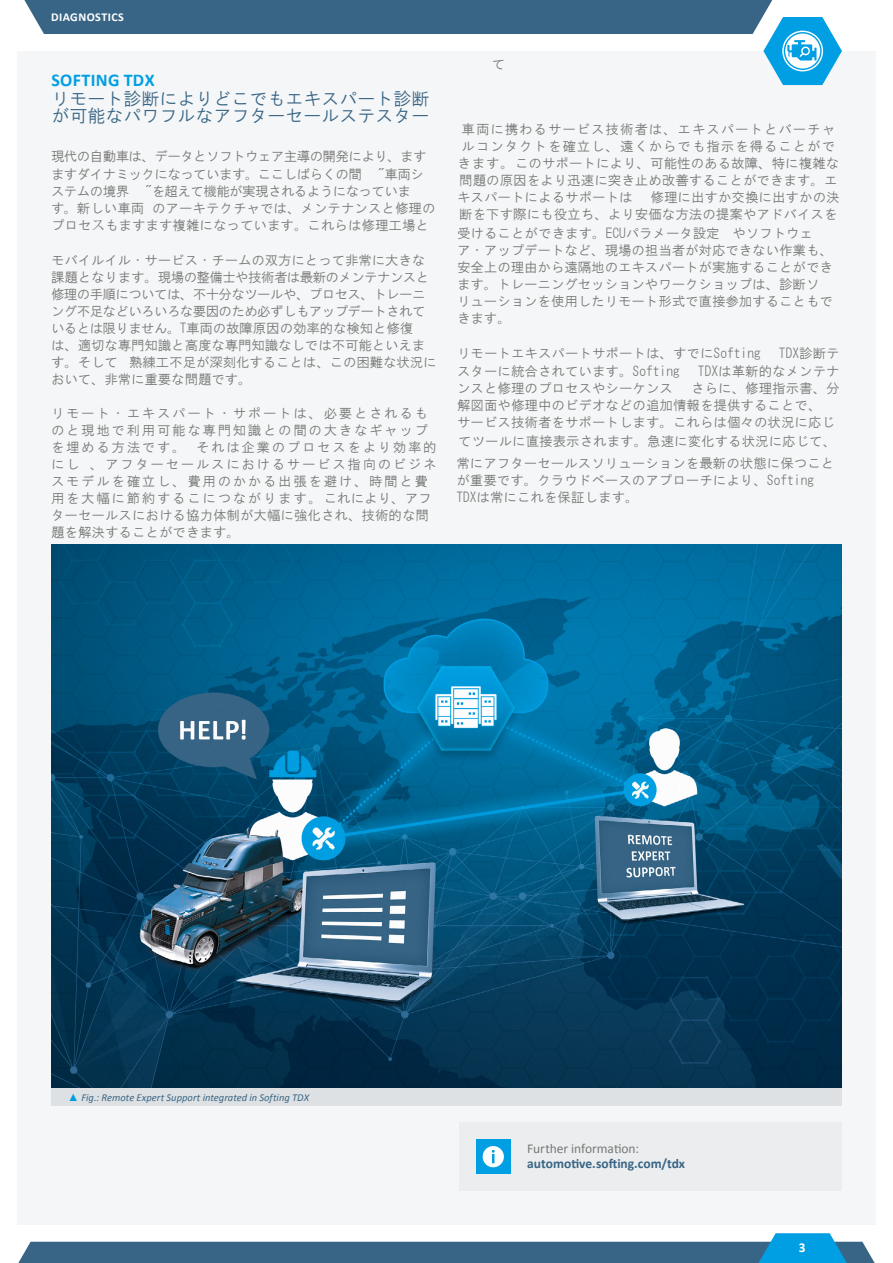
<style>
.page{position:relative;width:893px;height:1263px;background:#fff}
.page>*{position:absolute;margin:0;border:0;box-sizing:border-box;transform-origin:0 0}
.t1{font:18px/17px "HG Gothic M";color:#386585}
.t2{font:700 18px "Calibri";letter-spacing:.02em;color:#009fe3}
.t3{font:13.5px/17px "HG Gothic M";color:#777776}
.t4{font:13.5px/17px "HG Gothic M";letter-spacing:.12em;color:#777776}
.t5{font:13.5px/17.1px "HG Gothic M";letter-spacing:-.04em;color:#777776}
.t6{font:13.5px "HG Gothic M";letter-spacing:.065em;color:#777776}
.t7{font:700 13.5px "Calibri";color:#386585}
.t8{font:13.5px "Calibri";letter-spacing:-.005em;color:#777776}
.t9{font:700 13.5px "Calibri";color:#fff}
.t10{font:700 12px "Calibri";letter-spacing:.035em;color:#fff}
.t11{font:italic 10.5px "Calibri";letter-spacing:.005em;color:#386585}
.s1{font-family:"Koz Min Pr 6 N"}
.s2{font-family:"Arial";color:#009fe3}
</style>
<div class="page">
<div style="left:17px;top:51px;width:859px;height:1174px;background:#f5f6f7"></div>
<img style="left:51px;top:544px;width:791px;height:545px">
<div style="left:51px;top:1089px;width:791px;height:17px;background:#dee1e3"></div>
<svg style="left:18px;top:1233px;width:857px;height:30px"></svg>
<div style="left:459px;top:1123px;width:383px;height:68px;background:#ebedee"></div>
<div style="left:476px;top:1140px;width:34px;height:34px;background:#009fe3"></div>
<div style="left:483px;top:1146px;width:21px;height:21px;background:#fff;border-radius:50%"></div>
<svg style="left:492px;top:1150px;width:3px;height:13px"></svg>
<svg style="left:24px;top:0;width:818px;height:85px"></svg>
<p class="t10" style="left:51px;top:9px;width:74px">DIAGNOSTICS</p>
<h1 class="t2" style="left:51px;top:68px;width:105px">SOFTING TDX</h1>
<h1 class="t1" style="left:51px;top:90px;width:379px">リモート診断によりどこでもエキスパート診断が可能なパワフルなアフターセールステスター</h1>
<p class="t5" style="left:51px;top:148px;width:386px">現代の自動車は、データとソフトウェア主導の開発により、ますますダイナミックになっています。ここしばらくの間 "車両システムの境界 "を超えて機能が実現されるようになっていま<br>す。新しい車両 のアーキテクチャでは、メンテナンスと修理のプロセ<span class="s1">ス</span>もますます複雑になっています。これらは修理工場と</p>
<p class="t3" style="left:51px;top:251px;width:387px">モバイルイル・サービス・チームの双方にとって非常に大きな課題となります。現場の整備士や技術者は最新のメンテナンスと修理の手順については、不十分なツールや、プロセス、トレーニング不足などいろいろな要因のため必ずしもアップデートされているとは限りません。T車両の故障原因の効率的な検知と修復<br>は、適切な専門知識と高度な専門知識なしでは不可能といえます。そして 熟練工不足が深刻化することは、この困難な状況において、非常に重要な問題です。</p>
<p class="t4" style="left:51px;top:405px;width:387px">リモート・エキスパート・サポートは、必要とされるものと現地で利用可能な専門知識との間の大きなギャップを埋める方法です。 それは企業のプロセスをより効率的にし 、アフターセールスにおけるサービス指向のビジネスモデルを確立し、費用のかかる出張を避け、時間と費用を大幅に節約するこにつながります。これにより、アフターセールスにおける協力体制が大幅に強化され、技術的な問題を解決することができます。</p>
<p class="t3" style="left:492px;top:56px;width:15px">て</p>
<p class="t6" style="left:462px;top:123px;width:375px">車両に携わるサービス技術者は、エキスパートとバーチャ</p>
<p class="t6" style="left:462px;top:140px;width:375px">ルコンタクトを確立し、遠くからでも指示を得ることがで</p>
<p class="t3" style="left:457px;top:155px;width:383px">きます。このサポートにより、可能性のある故障、特に複雑な</p>
<p class="t3" style="left:459px;top:172px;width:380px">問題の原因をより迅速に突き止め改善することができます。エ</p>
<p class="t3" style="left:457px;top:189px;width:177px">キスパートによるサポートは</p>
<p class="t3" style="left:459px;top:189px;width:382px;text-align:right">修理に出すか交換に出すかの決<br>断を下す際にも役立ち、より安価な方法の提案やアドバイスを</p>
<p class="t3" style="left:457px;top:225px;width:377px">受けることができます。ECUパラメータ設定 やソフトウェ<br>ア・アップデートなど、現場の担当者が対応できない作業も、安全上の理由から遠隔地のエキスパートが実施することができます。トレーニングセッションやワークショップは、診断ソリューションを使用したリモート形式で直接参加することもできます。</p>
<p class="t3" style="left:457px;top:344px;width:305px">リモートエキスパートサポートは、すでにSofting</p>
<p class="t3" style="left:779px;top:344px;width:62px">TDX診断テ</p>
<p class="t3" style="left:457px;top:363px;width:224px">スターに統合されています。Softing</p>
<p class="t3" style="left:698px;top:363px;width:143px">TDXは革新的なメンテナ</p>
<p class="t3" style="left:457px;top:380px;width:217px">ンスと修理のプロセスやシーケンス</p>
<p class="t3" style="left:457px;top:380px;width:384px;text-indent:234px">さらに、修理指示書、分解図面や修理中のビデオなどの追加情報を提供することで、<br>サービス技術者をサポートします。これらは個々の状況に応じ</p>
<p class="t3" style="left:456px;top:430px;width:381px;line-height:22.4px">てツールに直接表示されます。急速に変化する状況に応じて、常にアフターセールスソリューションを最新の状態に保つこと</p>
<p class="t3" style="left:456px;top:472px;width:359px">が重要です。クラウドベースのアプローチにより、Softing<br>TDXは常にこれを保証します。</p>
<p class="t11" style="left:68px;top:1090px;width:243px"><span class="s2">▲</span> Fig.: Remote Expert Support integrated in Softing TDX</p>
<p class="t8" style="left:527px;top:1139px;width:113px">Further information:</p>
<p class="t7" style="left:527px;top:1154px;width:159px">automotive.softing.com/tdx</p>
<p class="t9" style="left:799px;top:1238px;width:8px">3</p>
</div>
